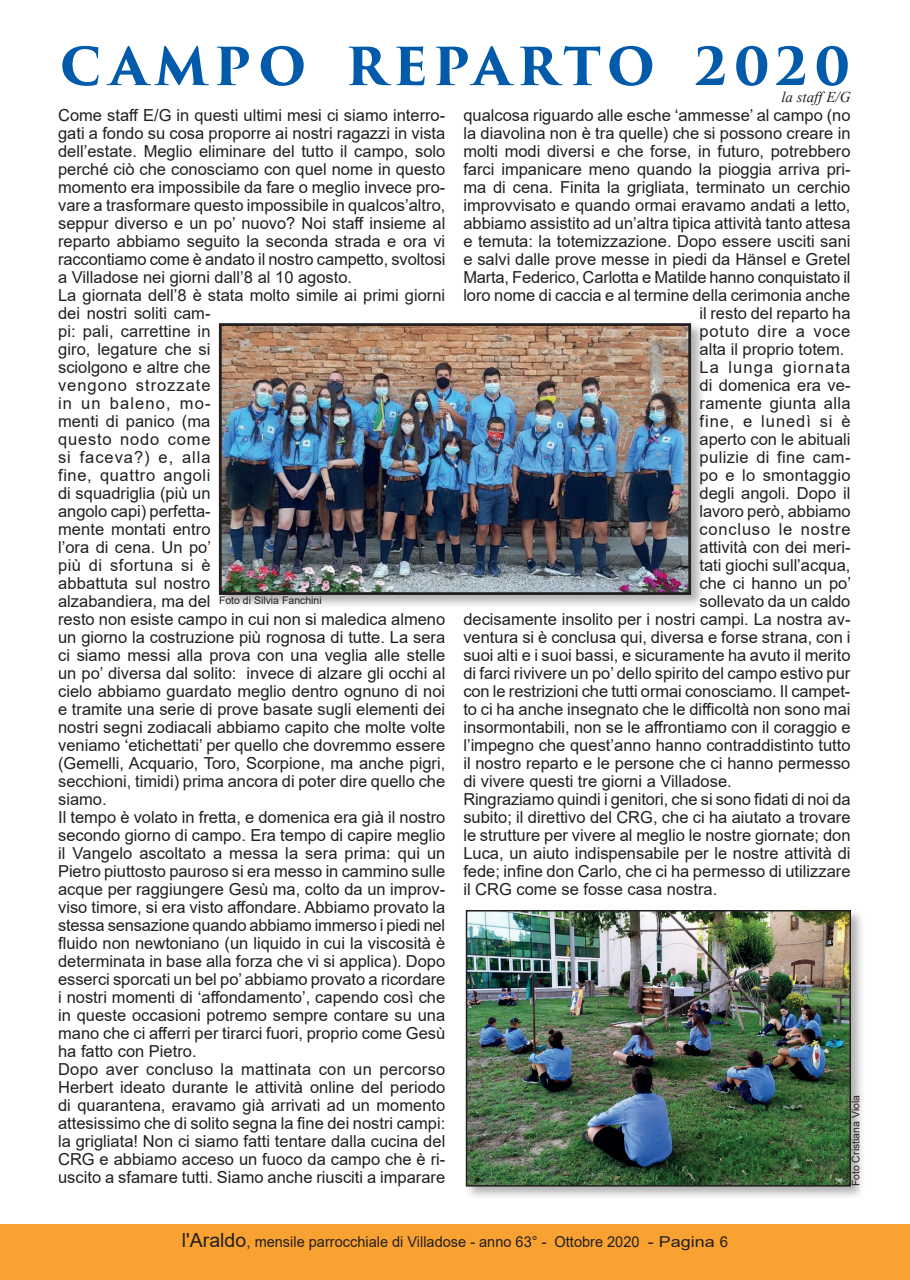
<style>
.page{position:relative;width:910px;height:1280px;background:#fff}
.page>*{position:absolute;margin:0;border:0;box-sizing:border-box;transform-origin:0 0}
.t1{font:700 51px "Trajan Pro 3";letter-spacing:.12em;color:#015aaa}
.t2{font:16.5px/18px "Arial";color:#231f20}
.t3{font:16.5px "Arial";letter-spacing:.02em;color:#231f20}
.t4{font:16.5px "Arial";letter-spacing:.025em;color:#231f20}
.t5{font:16.5px "Arial";letter-spacing:.05em;color:#231f20}
.t6{font:16.5px "Arial";letter-spacing:.045em;color:#231f20}
.t7{font:16.5px "Arial";letter-spacing:.07em;color:#231f20}
.t8{font:16.5px "Arial";letter-spacing:.06em;color:#231f20}
.t9{font:15px "Arial";color:#231f20}
.t10{font:italic 15px "Times New Roman";color:#231f20}
.t11{font:10.5px "Arial";color:#231f20}
.s1{font-size:19.5px}
</style>
<div class="page">
<div style="left:0;top:1224px;width:910px;height:56px;background:#f9a232"></div>
<div style="left:217px;top:321px;width:488px;height:288px;background:#231f20;opacity:.35"></div>
<img style="left:223px;top:327px;width:464px;height:264px">
<div style="left:219px;top:323px;width:472px;height:272px;border:3px solid #231f20"></div>
<div style="left:464px;top:908px;width:401px;height:293px;background:#231f20;opacity:.35"></div>
<img style="left:469px;top:913px;width:379px;height:270px">
<div style="left:466px;top:910px;width:385px;height:276px;border:2px solid #231f20"></div>
<h1 class="t1" style="left:60px;top:29px;width:793px">CAMPO REPARTO 2020</h1>
<p class="t10" style="left:781px;top:86px;width:71px">la staffE/G</p>
<p class="t2" style="left:58px;top:106px;width:389px">Come staff E/G in questi ultimi mesi ci siamo interro&shy;gati a fondo su cosa proporre ai nostri ragazzi in vista dell’estate. Meglio eliminare del tutto il campo, solo perché ciò che conosciamo con quel nome in questo momento era impossibile da fare o meglio invece pro&shy;vare a trasformare questo impossibile in qualcos’altro, seppur diverso e un po’ nuovo? Noi staff insieme al reparto abbiamo seguito la seconda strada e ora vi raccontiamo come è andato il nostro campetto, svoltosi a Villadose nei giorni dall’8 al 10 agosto.<br>La giornata dell’8 è stata molto simile ai primi giorni dei nostri soliti cam-<br>pi: pali, carrettine in<br>giro, legature che si<br>sciolgono e altre che<br>vengono strozzate<br>in un baleno, mo-<br>menti di panico (ma<br>questo nodo come<br>si faceva?) e, alla<br>fine, quattro angoli<br>di squadriglia (più un<br>angolo capi) perfetta-<br>mente montati entro<br>l’ora di cena. Un po’<br>più di sfortuna si è<br>abbattuta sul nostro<br>alzabandiera, ma del<br>resto non esiste campo in cui non si maledica almeno un giorno la costruzione più rognosa di tutte. La sera ci siamo messi alla prova con una veglia alle stelle un po’ diversa dal solito: invece di alzare gli occhi al cielo abbiamo guardato meglio dentro ognuno di noi e tramite una serie di prove basate sugli elementi dei nostri segni zodiacali abbiamo capito che molte volte veniamo ‘etichettati’ per quello che dovremmo essere (Gemelli, Acquario, Toro, Scorpione, ma anche pigri, secchioni, timidi) prima ancora di poter dire quello che siamo.<br>Il tempo è volato in fretta, e domenica era già il nostro secondo giorno di campo. Era tempo di capire meglio il Vangelo ascoltato a messa la sera prima: qui un Pietro piuttosto pauroso si era messo in cammino sulle acque per raggiungere Gesù ma, colto da un improv&shy;viso timore, si era visto affondare. Abbiamo provato la stessa sensazione quando abbiamo immerso i piedi nel fluido non newtoniano (un liquido in cui la viscosità è determinata in base alla forza che vi si applica). Dopo esserci sporcati un bel po’ abbiamo provato a ricordare i nostri momenti di ‘affondamento’, capendo così che in queste occasioni potremo sempre contare su una mano che ci afferri per tirarci fuori, proprio come Gesù ha fatto con Pietro.<br>Dopo aver concluso la mattinata con un percorso Herbert ideato durante le attività online del periodo di quarantena, eravamo già arrivati ad un momento attesissimo che di solito segna la fine dei nostri campi: la grigliata! Non ci siamo fatti tentare dalla cucina del CRG e abbiamo acceso un fuoco da campo che è ri&shy;uscito a sfamare tutti. Siamo anche riusciti a imparare</p>
<p class="t2" style="left:463px;top:106px;width:389px">qualcosa riguardo alle esche ‘ammesse’ al campo (no</p>
<p class="t2" style="left:463px;top:124px;width:389px">la diavolina non è tra quelle) che si possono creare in</p>
<p class="t2" style="left:463px;top:142px;width:389px">molti modi diversi e che forse, in futuro, potrebbero</p>
<p class="t2" style="left:463px;top:160px;width:389px">farci impanicare meno quando la pioggia arriva pri-</p>
<p class="t2" style="left:463px;top:178px;width:388px">ma di cena. Finita la grigliata, terminato un cerchio</p>
<p class="t2" style="left:463px;top:196px;width:389px">improvvisato e quando ormai eravamo andati a letto,</p>
<p class="t2" style="left:463px;top:214px;width:389px">abbiamo assistito ad un’altra tipica attività tanto attesa</p>
<p class="t2" style="left:463px;top:232px;width:389px">e temuta: la totemizzazione. Dopo essere usciti sani</p>
<p class="t2" style="left:463px;top:250px;width:389px">e salvi dalle prove messe in piedi da Hänsel e Gretel</p>
<p class="t2" style="left:463px;top:268px;width:389px">Marta, Federico, Carlotta e Matilde hanno conquistato il</p>
<p class="t2" style="left:463px;top:286px;width:389px">loro nome di caccia e al termine della cerimonia anche</p>
<p class="t2" style="left:699px;top:304px;width:153px">il resto del reparto ha</p>
<p class="t6" style="left:699px;top:320px;width:152px">potuto dire a voce</p>
<p class="t2" style="left:699px;top:340px;width:146px">alta il proprio totem.</p>
<p class="t7" style="left:699px;top:356px;width:152px">La lunga giornata</p>
<p class="t2" style="left:699px;top:376px;width:152px">di domenica era ve-</p>
<p class="t3" style="left:699px;top:392px;width:153px">ramente giunta alla</p>
<p class="t8" style="left:699px;top:410px;width:153px">fine, e lunedì si è</p>
<p class="t2" style="left:699px;top:430px;width:153px">aperto con le abituali</p>
<p class="t4" style="left:699px;top:446px;width:153px">pulizie di fine cam-</p>
<p class="t2" style="left:699px;top:466px;width:153px">po e lo smontaggio</p>
<p class="t2" style="left:699px;top:484px;width:152px">degli angoli. Dopo il</p>
<p class="t2" style="left:699px;top:502px;width:153px">lavoro però, abbiamo</p>
<p class="t5" style="left:699px;top:518px;width:153px">concluso le nostre</p>
<p class="t2" style="left:699px;top:538px;width:152px">attività con dei meri-</p>
<p class="t2" style="left:699px;top:556px;width:152px">tati giochi sull’acqua,</p>
<p class="t2" style="left:699px;top:574px;width:153px">che ci hanno un po’</p>
<p class="t2" style="left:699px;top:592px;width:152px">sollevato da un caldo</p>
<p class="t2" style="left:463px;top:610px;width:389px">decisamente insolito per i nostri campi. La nostra av-</p>
<p class="t2" style="left:463px;top:628px;width:389px">ventura si è conclusa qui, diversa e forse strana, con i</p>
<p class="t2" style="left:463px;top:646px;width:389px">suoi alti e i suoi bassi, e sicuramente ha avuto il merito</p>
<p class="t2" style="left:463px;top:664px;width:389px">di farci rivivere un po’ dello spirito del campo estivo pur</p>
<p class="t2" style="left:463px;top:682px;width:388px">con le restrizioni che tutti ormai conosciamo. Il campet-</p>
<p class="t2" style="left:463px;top:700px;width:389px">to ci ha anche insegnato che le difficoltà non sono mai</p>
<p class="t2" style="left:463px;top:718px;width:389px">insormontabili, non se le affrontiamo con il coraggio e</p>
<p class="t2" style="left:463px;top:736px;width:389px">l’impegno che quest’anno hanno contraddistinto tutto</p>
<p class="t2" style="left:463px;top:754px;width:389px">il nostro reparto e le persone che ci hanno permesso</p>
<p class="t2" style="left:463px;top:772px;width:270px">di vivere questi tre giorni a Villadose.</p>
<p class="t2" style="left:463px;top:790px;width:389px">Ringraziamo quindi i genitori, che si sono fidati di noi da</p>
<p class="t2" style="left:463px;top:808px;width:389px">subito; il direttivo del CRG, che ci ha aiutato a trovare</p>
<p class="t2" style="left:463px;top:826px;width:389px">le strutture per vivere al meglio le nostre giornate; don</p>
<p class="t2" style="left:463px;top:844px;width:389px">Luca, un aiuto indispensabile per le nostre attività di</p>
<p class="t2" style="left:463px;top:862px;width:389px">fede; infine don Carlo, che ci ha permesso di utilizzare</p>
<p class="t2" style="left:463px;top:880px;width:256px">il CRG come se fosse casa nostra.</p>
<p class="t11" style="left:219px;top:593px;width:104px">Foto di Silvia Fanchini</p>
<p class="t11" style="left:849px;top:1186px;width:93px;rotate:-90deg">Foto Cristiana Viola</p>
<p class="t9" style="left:182px;top:1232px;width:548px"><span class="s1">l'Araldo</span>, mensile parrocchiale di Villadose - anno 63° - Ottobre 2020 - Pagina 6</p>
</div>
